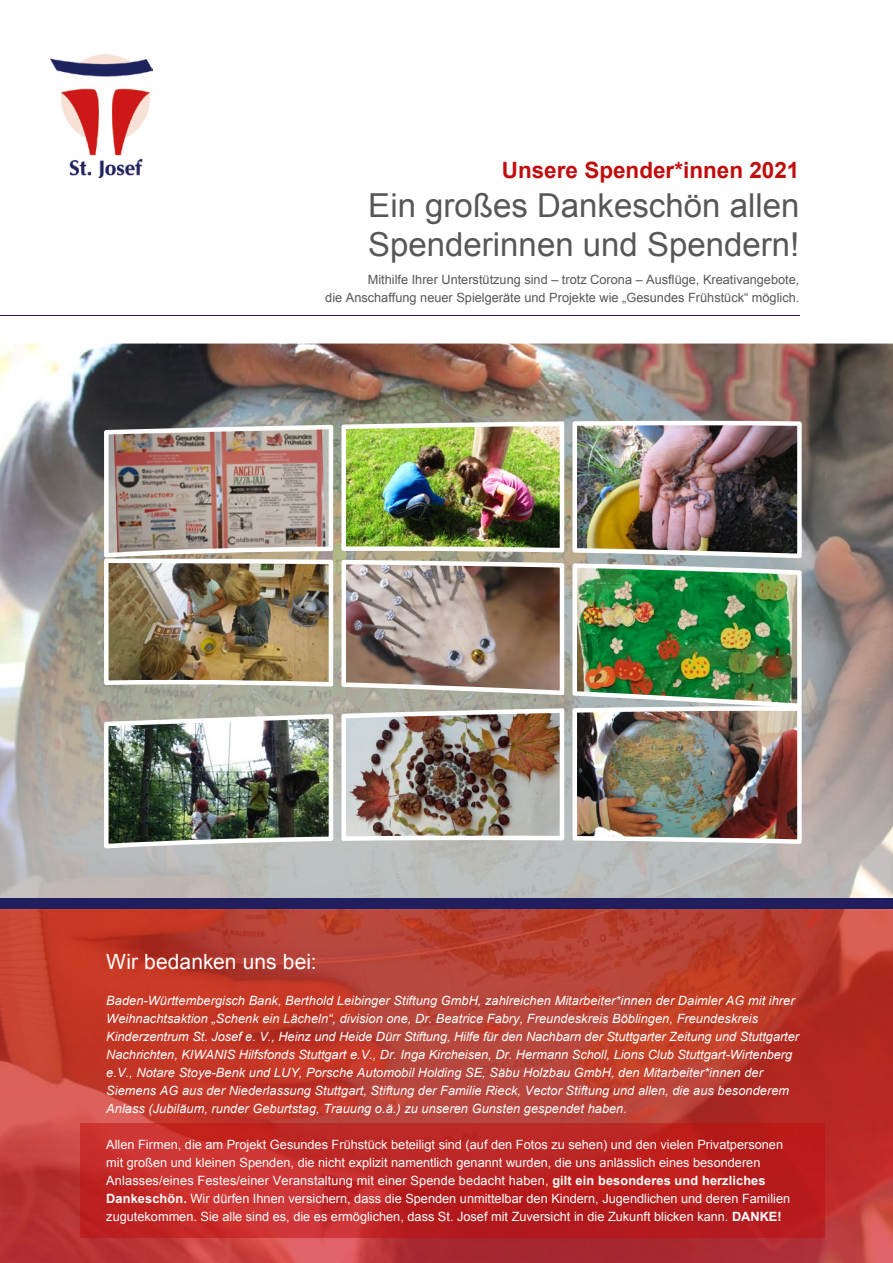
<style>
.page{position:relative;width:893px;height:1263px;background:#fff}
.page>*{position:absolute;margin:0;border:0;box-sizing:border-box;transform-origin:0 0}
.t1{font:33px/39.6px "Arial";color:#575756}
.t2{font:700 22.5px "Arial";color:#c00d0e}
.t3{font:21px "Arial";color:#fff}
.t4{font:italic 12.75px/18px "Arial";letter-spacing:.005em;color:#fff}
.t5{font:12.75px/18px "Arial";color:#fff}
.t6{font:12.75px/18px "Arial";color:#575756;text-align:right}
.s1{font-weight:700}
</style>
<div class="page">
<img style="left:0;top:910px;width:893px;height:353px">
<img style="left:26px;top:343px;width:867px;height:1px">
<img style="left:0;top:344px;width:157px;height:554px">
<img style="left:157px;top:344px;width:736px;height:100px">
<img style="left:315px;top:444px;width:578px;height:454px">
<img style="left:157px;top:686px;width:158px;height:212px">
<img style="left:0;top:909px;width:893px;height:1px">
<hr style="left:0;top:315px;width:799px;height:1px;background:#211e5f">
<img style="left:50px;top:54px;width:103px;height:123px">
<img style="left:81px;top:1123px;width:744px;height:115px">
<img style="left:341px;top:421px;width:223px;height:131px">
<img style="left:341px;top:560px;width:223px;height:135px">
<img style="left:104px;top:425px;width:229px;height:261px">
<img style="left:572px;top:421px;width:230px;height:423px">
<img style="left:341px;top:708px;width:223px;height:133px">
<img style="left:104px;top:714px;width:229px;height:134px">
<div style="left:0;top:898px;width:893px;height:11px;background:#211e5f"></div>
<h2 class="t2" style="left:502px;top:156px;width:299px">Unsere Spender*innen 2021</h2>
<h1 class="t1" style="left:368px;top:185px;width:433px">Ein großes Dankeschön allen<br>Spenderinnen und Spendern!</h1>
<p class="t6" style="left:325px;top:270px;width:476px">Mithilfe Ihrer Unterstützung sind – trotz Corona – Ausflüge, Kreativangebote,<br>die Anschaffung neuer Spielgeräte und Projekte wie „Gesundes Frühstück“ möglich.</p>
<h3 class="t3" style="left:106px;top:947px;width:212px">Wir bedanken uns bei:</h3>
<p class="t4" style="left:106px;top:991px;width:694px">Baden-Württembergisch Bank, Berthold Leibinger Stiftung GmbH, zahlreichen Mitarbeiter*innen der Daimler AG mit ihrer Weihnachtsaktion „Schenk ein Lächeln“, division one, Dr. Beatrice Fabry, Freundeskreis Böblingen, Freundeskreis Kinderzentrum St. Josef e. V., Heinz und Heide Dürr Stiftung, Hilfe für den Nachbarn der Stuttgarter Zeitung und Stutt garter Nachrichten, KIWANIS Hilfsfonds Stuttgart e.V., Dr. Inga Kircheisen, Dr. Hermann Scholl, Lions Club Stuttgart-Wirtenberg e.V., Notare Stoye-Benk und LUY, Porsche Automobil Holding SE, Säbu Holzbau GmbH, den Mitarbeiter*innen der Siemens AG aus der Niederlassung Stuttgart, Stiftung der Familie Rieck, Vector Stiftung und allen, die aus besonderem Anlass (Jubiläum, runder Geburtstag, Trauung o.ä.) zu unseren Gunsten gespendet haben.</p>
<p class="t5" style="left:106px;top:1135px;width:685px">Allen Firmen, die am Projekt Gesundes Frühstück beteiligt sind (auf den Fotos zu sehen) und den vielen Privatpersonen mit großen und kleinen Spenden, die nicht explizit namentlich genannt wurden, die uns anlässlich eines besonderen Anlasses/eines Festes/einer Veranstaltung mit einer Spende bedacht haben, <span class="s1">gilt ein besonderes und herzliches Dankeschön.</span> Wir dürfen Ihnen versichern, dass die Spenden unmittelbar den Kindern, Jugendlichen und deren Familien zugutekommen. Sie alle sind es, die es ermöglichen, dass St. Josef mit Zuversicht in die Zukunft blicken kann. <span class="s1">DANKE!</span></p>
</div>
